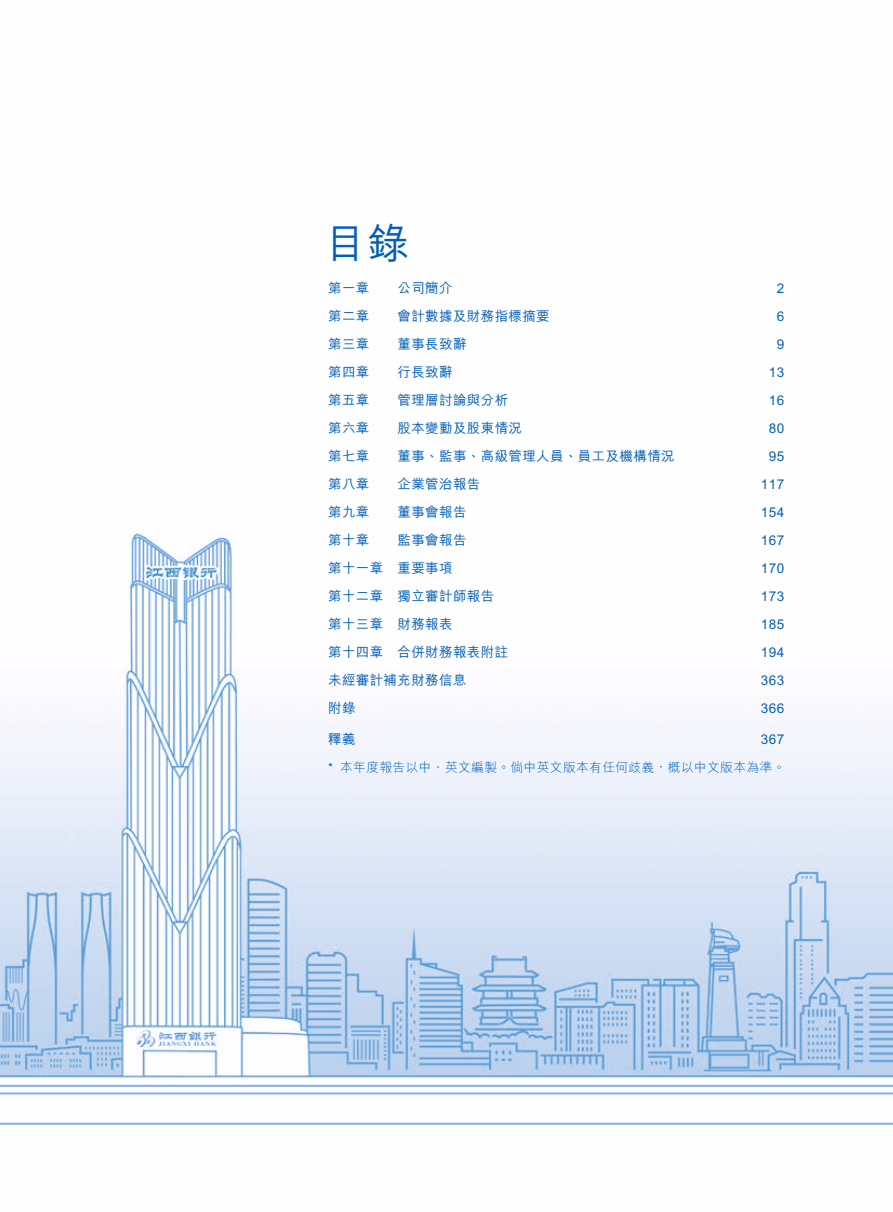
<style>
.page{position:relative;width:893px;height:1212px;background:#fff}
.page>*{position:absolute;margin:0;border:0;box-sizing:border-box;transform-origin:0 0}
.t1{font:500 42px "M Hei HK";color:#005fb9}
.t2{font:500 13.5px "M Hei HK";letter-spacing:.03em;color:#005fb9}
.t3{font:300 12.75px "M Hei HK";letter-spacing:.03em;color:#005fb9}
.s1{font-family:"Helvetica LT Std";font-weight:400}
</style>
<div class="page">
<img style="left:0;top:533px;width:893px;height:592px">
<h1 class="t1" style="left:325px;top:213px;width:85px">目錄</h1>
<p class="t2" style="left:328px;top:278px;width:43px">第一章</p>
<p class="t2" style="left:397px;top:278px;width:57px">公司簡介</p>
<p class="t2" style="left:777px;top:278px;width:9px">2</p>
<p class="t2" style="left:328px;top:306px;width:43px">第二章</p>
<p class="t2" style="left:397px;top:306px;width:154px">會計數據及財務指標摘要</p>
<p class="t2" style="left:777px;top:306px;width:9px">6</p>
<p class="t2" style="left:328px;top:334px;width:43px">第三章</p>
<p class="t2" style="left:397px;top:334px;width:71px">董事長致辭</p>
<p class="t2" style="left:777px;top:334px;width:9px">9</p>
<p class="t2" style="left:328px;top:362px;width:43px">第四章</p>
<p class="t2" style="left:397px;top:362px;width:57px">行長致辭</p>
<p class="t2" style="left:769px;top:362px;width:17px">13</p>
<p class="t2" style="left:328px;top:390px;width:43px">第五章</p>
<p class="t2" style="left:397px;top:390px;width:112px">管理層討論與分析</p>
<p class="t2" style="left:769px;top:390px;width:17px">16</p>
<p class="t2" style="left:328px;top:418px;width:43px">第六章</p>
<p class="t2" style="left:397px;top:418px;width:126px">股本變動及股東情況</p>
<p class="t2" style="left:769px;top:418px;width:17px">80</p>
<p class="t2" style="left:328px;top:446px;width:43px">第七章</p>
<p class="t2" style="left:397px;top:446px;width:279px">董事、監事、高級管理人員、員工及機構情況</p>
<p class="t2" style="left:769px;top:446px;width:17px">95</p>
<p class="t2" style="left:328px;top:474px;width:43px">第八章</p>
<p class="t2" style="left:397px;top:474px;width:84px">企業管治報告</p>
<p class="t2" style="left:761px;top:474px;width:25px">117</p>
<p class="t2" style="left:328px;top:502px;width:43px">第九章</p>
<p class="t2" style="left:397px;top:502px;width:71px">董事會報告</p>
<p class="t2" style="left:761px;top:502px;width:25px">154</p>
<p class="t2" style="left:328px;top:530px;width:43px">第十章</p>
<p class="t2" style="left:397px;top:530px;width:71px">監事會報告</p>
<p class="t2" style="left:761px;top:530px;width:25px">167</p>
<p class="t2" style="left:328px;top:558px;width:126px">第十一章 重要事項</p>
<p class="t2" style="left:761px;top:558px;width:25px">170</p>
<p class="t2" style="left:328px;top:586px;width:168px">第十二章 獨立審計師報告</p>
<p class="t2" style="left:761px;top:586px;width:25px">173</p>
<p class="t2" style="left:328px;top:614px;width:126px">第十三章 財務報表</p>
<p class="t2" style="left:761px;top:614px;width:25px">185</p>
<p class="t2" style="left:328px;top:642px;width:182px">第十四章 合併財務報表附註</p>
<p class="t2" style="left:761px;top:642px;width:25px">194</p>
<p class="t2" style="left:328px;top:670px;width:140px">未經審計補充財務信息</p>
<p class="t2" style="left:761px;top:670px;width:25px">363</p>
<p class="t2" style="left:328px;top:698px;width:29px">附錄</p>
<p class="t2" style="left:761px;top:698px;width:25px">366</p>
<p class="t2" style="left:328px;top:729px;width:29px">釋義</p>
<p class="t2" style="left:761px;top:729px;width:25px">367</p>
<p class="t3" style="left:328px;top:761px;width:459px"><span class="s1">*</span> 本年度報告以中、英文編製。倘中英文版本有任何歧義，概以中文版本為準。</p>
</div>
